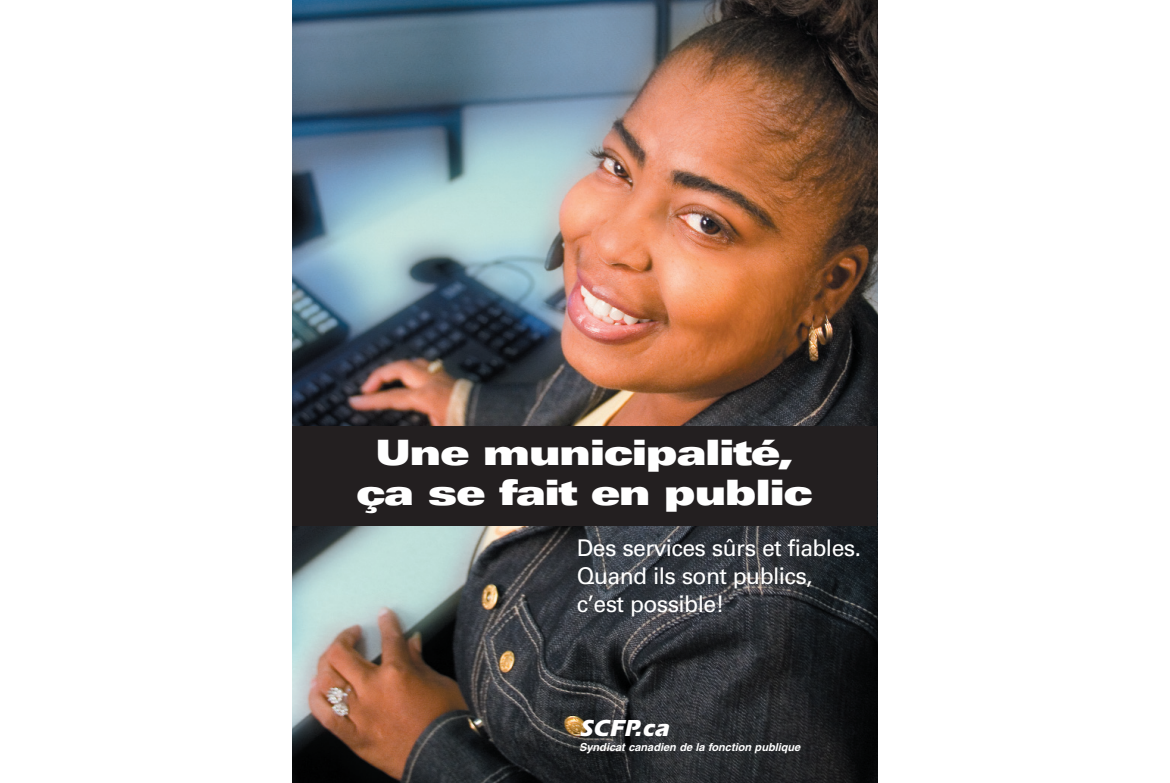
<style>
.page{position:relative;width:1170px;height:783px;background:#fff}
.page>*{position:absolute;margin:0;border:0;box-sizing:border-box;transform-origin:0 0}
.t1{font:900 expanded 35px/40px "Univers";letter-spacing:-.04em;color:#fff;text-align:center}
.t2{font:italic 700 24px "Itc Eras";color:#fff}
.t3{font:23px/28px "Univers";letter-spacing:-.03em;color:#fff}
.t4{font:italic 700 11px "Helvetica";color:#fff}
</style>
<div class="page">
<img style="left:292px;top:0;width:586px;height:783px">
<div style="left:292px;top:426px;width:586px;height:100px;background:#231f20"></div>
<h1 class="t1" style="left:356px;top:435px;width:458px">Une municipalité, ça se fait en public</h1>
<p class="t3" style="left:577px;top:536px;width:286px">Des services sûrs et fiables.<br>Quand ils sont publics, c’est possible!</p>
<p class="t2" style="left:579px;top:719px;width:95px">SCFP.ca</p>
<p class="t4" style="left:579px;top:743px;width:225px">Syndicat canadien de la fonction publique</p>
</div>
